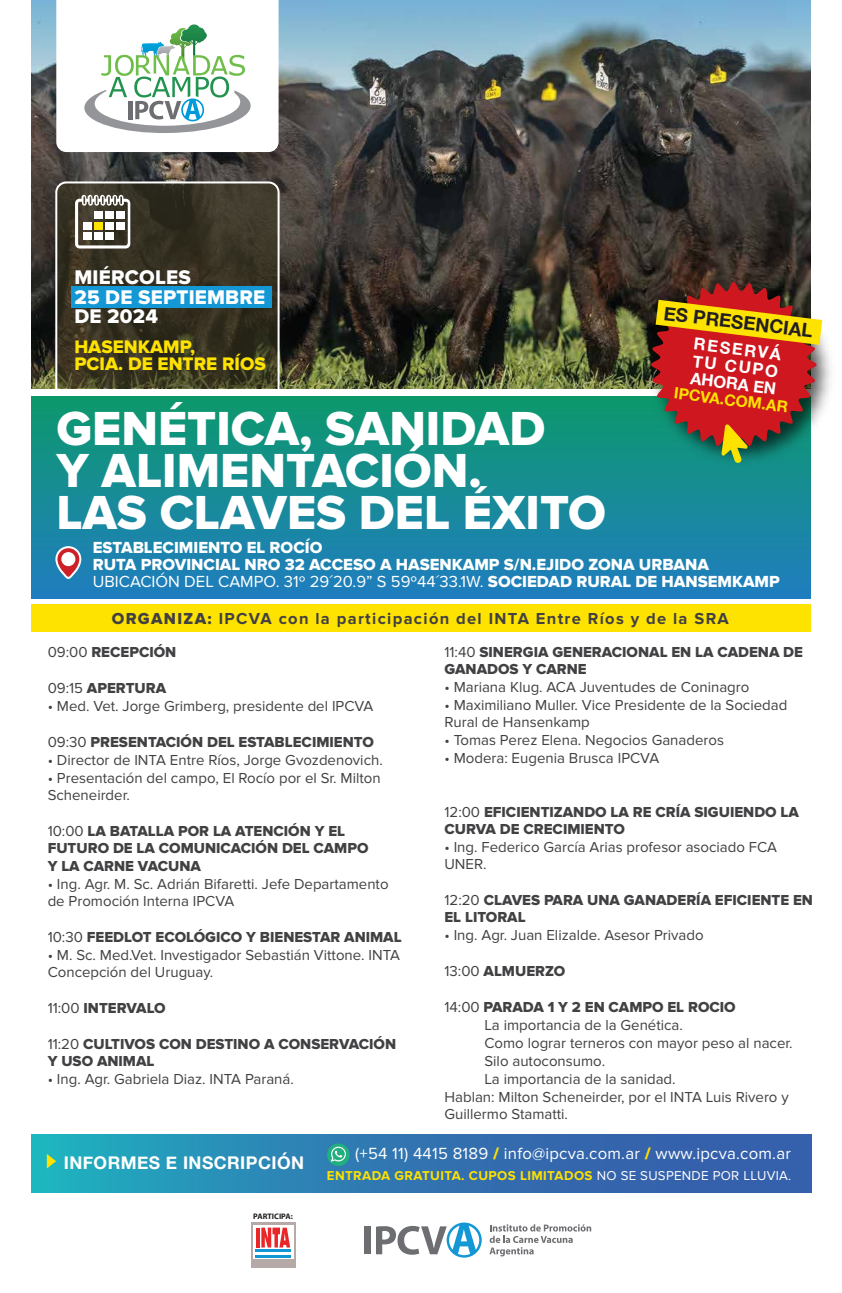
<style>
.page{position:relative;width:842px;height:1293px;background:#fff}
.page>*{position:absolute;margin:0;border:0;box-sizing:border-box;transform-origin:0 0}
.t1{font:49.5px/42px "Proxima Nova Extrabld";color:#fff}
.t2{font:20.5px/19.6px "Proxima Nova Extrabld";letter-spacing:.01em;color:#fff}
.t3{font:18.8px/16.9px "Proxima Nova Extrabld";color:#fee200}
.t4{font:700 18.8px "Helvetica Neue";color:#231f20}
.t5{font:700 17.5px "Helvetica Neue";letter-spacing:.025em;color:#fff}
.t6{font:16.7px "Proxima Nova";letter-spacing:.015em;color:#fff}
.t7{font:16.6px/16.7px "Proxima Nova Extrabld";color:#fff}
.t8{font:16.6px "Proxima Nova";color:#fff}
.t9{font:700 16.5px "Proxima Nova";letter-spacing:.08em;color:#414042}
.t10{font:700 16.5px/17.4px "Helvetica Neue";color:#fff;text-align:justify}
.t11{font:700 15.6px "Helvetica Neue";color:#fee200}
.t12{font:15px/17px "Proxima Nova";color:#414042}
.t13{font:15px/17px "Proxima Nova Extrabld";color:#414042}
.t14{font:700 13.3px "Proxima Nova";letter-spacing:.03em;color:#fee100}
.t15{font:700 8px "Myriad Pro";color:#231f20}
.s1{font-family:"Proxima Nova Extrabld"}
.s2{font-family:"Proxima Nova Extrabld";font-weight:400}
.s3{font-family:"Proxima Nova"}
.s4{font-weight:900;color:#fee100}
.s5{font-weight:400;color:#fff}
</style>
<div class="page">
<img style="left:32px;top:70px;width:778px;height:318px">
<svg style="left:32px;top:0;width:778px;height:70px;background:#7ca2b6"></svg>
<div style="left:32px;top:396px;width:778px;height:202px;background:linear-gradient(to bottom,#0d986c,#207ec0)"></div>
<div style="left:32px;top:604px;width:779px;height:28px;background:#fee200"></div>
<img style="left:641px;top:272px;width:190px;height:201px">
<svg style="left:651px;top:282px;width:171px;height:181px;background:#a25432"></svg>
<svg style="left:54px;top:180px;width:227px;height:209px;background:#444030"></svg>
<svg style="left:56px;top:0;width:223px;height:152px"></svg>
<div style="left:71px;top:286px;width:200px;height:21px;background:#1498d5"></div>
<svg style="left:54px;top:545px;width:28px;height:33px"></svg>
<div style="left:63px;top:553px;width:11px;height:11px;background:#fff;border-radius:50%"></div>
<svg style="left:32px;top:1134px;width:780px;height:57px;background:#2e7bb2"></svg>
<svg style="left:47px;top:1153px;width:9px;height:15px"></svg>
<svg style="left:327px;top:1143px;width:23px;height:22px"></svg>
<svg style="left:331px;top:1146px;width:15px;height:15px"></svg>
<svg style="left:251px;top:1222px;width:44px;height:45px"></svg>
<svg style="left:253px;top:1224px;width:40px;height:34px"></svg>
<hr style="left:255px;top:1248px;width:36px;height:3px;background:#1596d4">
<hr style="left:255px;top:1254px;width:36px;height:3px;background:#1596d4">
<hr style="left:256px;top:1227px;width:3px;height:20px;background:#ea2628">
<svg style="left:261px;top:1227px;width:29px;height:20px"></svg>
<svg style="left:489px;top:1224px;width:102px;height:31px"></svg>
<div style="left:365px;top:1225px;width:6px;height:28px;background:#6d6e71"></div>
<svg style="left:376px;top:1222px;width:106px;height:35px"></svg>
<h2 class="t2" style="left:74px;top:268px;width:192px">MIÉRCOLES<br>25 DE SEPTIEMBRE<br>DE 2024</h2>
<p class="t3" style="left:74px;top:339px;width:193px">HASENKAMP,<br>PCIA. DE ENTRE RÍOS</p>
<h1 class="t1" style="left:56px;top:408px;width:551px">GENÉTICA, SANIDAD<br>Y ALIMENTACIÓN.<br>LAS CLAVES DEL ÉXITO</h1>
<p class="t4" style="left:666px;top:298px;width:151px;rotate:7deg">ES PRESENCIAL</p>
<p class="t10" style="left:695px;top:335px;width:89px;rotate:7deg">RESERVÁ TU CUPO AHORA EN</p>
<p class="t11" style="left:676px;top:380px;width:116px;rotate:7deg">IPCVA.COM.AR</p>
<p class="t7" style="left:93px;top:540px;width:618px">ESTABLECIMIENTO EL ROCÍO<br>RUTA PROVINCIAL NRO 32 ACCESO A HASENKAMP S/N.EJIDO ZONA URBANA</p>
<p class="t8" style="left:93px;top:571px;width:688px">UBICACIÓN DEL CAMPO. 31º 29´20.9” S 59º44´33.1W. <span class="s1">SOCIEDAD RURAL DE HANSEMKAMP</span></p>
<p class="t9" style="left:112px;top:609px;width:619px"><span class="s2">ORGANIZA:</span> IPCVA con la participación del INTA Entre Ríos y de la SRA</p>
<p class="t13" style="left:48px;top:643px;width:130px"><span class="s3">09:00</span> RECEPCIÓN</p>
<p class="t13" style="left:48px;top:679px;width:120px"><span class="s3">09:15</span> APERTURA</p>
<p class="t12" style="left:48px;top:697px;width:327px">• Med. Vet. Jorge Grimberg, presidente del IPCVA</p>
<p class="t13" style="left:48px;top:733px;width:328px"><span class="s3">09:30</span> PRESENTACIÓN DEL ESTABLECIMIENTO</p>
<p class="t12" style="left:48px;top:751px;width:337px">• Director de INTA Entre Ríos, Jorge Gvozdenovich.</p>
<p class="t12" style="left:48px;top:769px;width:335px">• Presentación del campo, El Rocío por el Sr. Milton<br>Scheneirder.</p>
<p class="t13" style="left:48px;top:822px;width:322px;line-height:17.5px"><span class="s3">10:00</span> LA BATALLA POR LA ATENCIÓN Y EL<br>FUTURO DE LA COMUNICACIÓN DEL CAMPO<br>Y LA CARNE VACUNA</p>
<p class="t12" style="left:48px;top:875px;width:342px">• Ing. Agr. M. Sc. Adrián Bifaretti. Jefe Departamento de Promoción Interna IPCVA</p>
<p class="t13" style="left:48px;top:928px;width:355px"><span class="s3">10:30</span> FEEDLOT ECOLÓGICO Y BIENESTAR ANIMAL</p>
<p class="t12" style="left:48px;top:946px;width:354px">• M. Sc. Med.Vet. Investigador Sebastián Vittone. INTA<br>Concepción del Uruguay.</p>
<p class="t13" style="left:48px;top:999px;width:120px"><span class="s3">11:00</span> INTERVALO</p>
<p class="t13" style="left:48px;top:1035px;width:350px"><span class="s3">11:20</span> CULTIVOS CON DESTINO A CONSERVACIÓN<br>Y USO ANIMAL</p>
<p class="t12" style="left:48px;top:1070px;width:248px">• Ing. Agr. Gabriela Diaz. INTA Paraná.</p>
<p class="t13" style="left:444px;top:643px;width:360px"><span class="s3">11:40</span> SINERGIA GENERACIONAL EN LA CADENA DE<br>GANADOS Y CARNE</p>
<p class="t12" style="left:444px;top:678px;width:306px">• Mariana Klug. ACA Juventudes de Coninagro</p>
<p class="t12" style="left:444px;top:696px;width:344px">• Maximiliano Muller. Vice Presidente de la Sociedad<br>Rural de Hansenkamp</p>
<p class="t12" style="left:444px;top:731px;width:281px">• Tomas Perez Elena. Negocios Ganaderos</p>
<p class="t12" style="left:444px;top:749px;width:216px">• Modera: Eugenia Brusca IPCVA</p>
<p class="t13" style="left:444px;top:803px;width:356px"><span class="s3">12:00</span> EFICIENTIZANDO LA RE CRÍA SIGUIENDO LA<br>CURVA DE CRECIMIENTO</p>
<p class="t12" style="left:444px;top:838px;width:334px">• Ing. Federico García Arias profesor asociado FCA<br>UNER.</p>
<p class="t13" style="left:444px;top:891px;width:370px"><span class="s3">12:20</span> CLAVES PARA UNA GANADERÍA EFICIENTE EN<br>EL LITORAL</p>
<p class="t12" style="left:444px;top:926px;width:261px">• Ing. Agr. Juan Elizalde. Asesor Privado</p>
<p class="t13" style="left:444px;top:962px;width:122px"><span class="s3">13:00</span> ALMUERZO</p>
<p class="t13" style="left:444px;top:998px;width:293px"><span class="s3">14:00</span> PARADA 1 Y 2 EN CAMPO EL ROCIO</p>
<p class="t12" style="left:484px;top:1016px;width:200px">La importancia de la Genética.</p>
<p class="t12" style="left:484px;top:1034px;width:310px">Como lograr terneros con mayor peso al nacer.</p>
<p class="t12" style="left:484px;top:1052px;width:122px">Silo autoconsumo.</p>
<p class="t12" style="left:484px;top:1070px;width:193px">La importancia de la sanidad.</p>
<p class="t12" style="left:444px;top:1088px;width:346px">Hablan: Milton Scheneirder, por el INTA Luis Rivero y</p>
<p class="t12" style="left:444px;top:1105px;width:125px">Guillermo Stamatti.</p>
<p class="t5" style="left:64px;top:1148px;width:242px">INFORMES E INSCRIPCIÓN</p>
<p class="t15" style="left:253px;top:1210px;width:41px">PARTICIPA:</p>
<p class="t6" style="left:355px;top:1143px;width:437px">(+54 11) 4415 8189 <span class="s4">/</span> info@ipcva.com.ar <span class="s4">/</span> www.ipcva.com.ar</p>
<p class="t14" style="left:327px;top:1167px;width:466px">ENTRADA GRATUITA. CUPOS LIMITADOS <span class="s5">NO SE SUSPENDE POR LLUVIA.</span></p>
</div>
